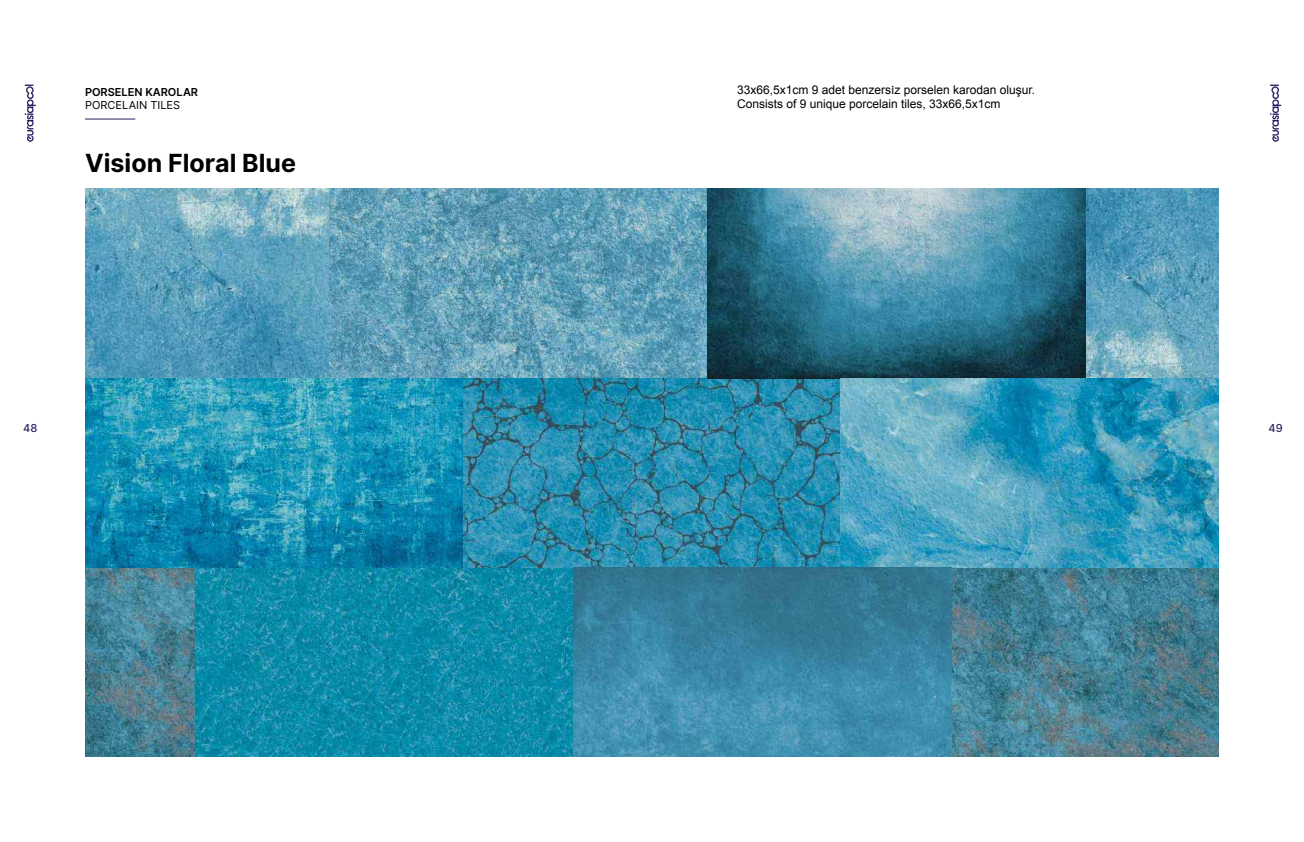
<style>
.page{position:relative;width:1304px;height:842px;background:#fff}
.page>*{position:absolute;margin:0;border:0;box-sizing:border-box;transform-origin:0 0}
.t1{font:700 25px "Inter";color:#000}
.t2{font:12px/14.4px "Arial";color:#000}
.t3{font:600 11px "Inter";color:#000}
.t4{font:11px "Inter";color:#000}
.t5{font:500 11px "Inter";color:#262262}
</style>
<div class="page">
<hr style="left:85px;top:119px;width:50px;height:1px;background:#262262">
<img style="left:85px;top:189px;width:1134px;height:189px">
<img style="left:85px;top:568px;width:756px;height:189px">
<img style="left:85px;top:378px;width:756px;height:190px">
<img style="left:841px;top:378px;width:378px;height:379px">
<svg style="left:1270px;top:85px;width:11px;height:57px"></svg>
<svg style="left:25px;top:85px;width:11px;height:57px"></svg>
<p class="t3" style="left:85px;top:84px;width:115px">PORSELEN KAROLAR</p>
<p class="t4" style="left:85px;top:97px;width:97px">PORCELAIN TILES</p>
<h1 class="t1" style="left:85px;top:145px;width:213px">Vision Floral Blue</h1>
<p class="t2" style="left:737px;top:82px;width:300px">33x66,5x1cm 9 adet benzersi̇z porselen karodan oluşur.<br>Consists of 9 unique porcelain tiles, 33x66,5x1cm</p>
<p class="t5" style="left:23px;top:420px;width:16px">48</p>
<p class="t5" style="left:1268px;top:420px;width:16px">49</p>
</div>
